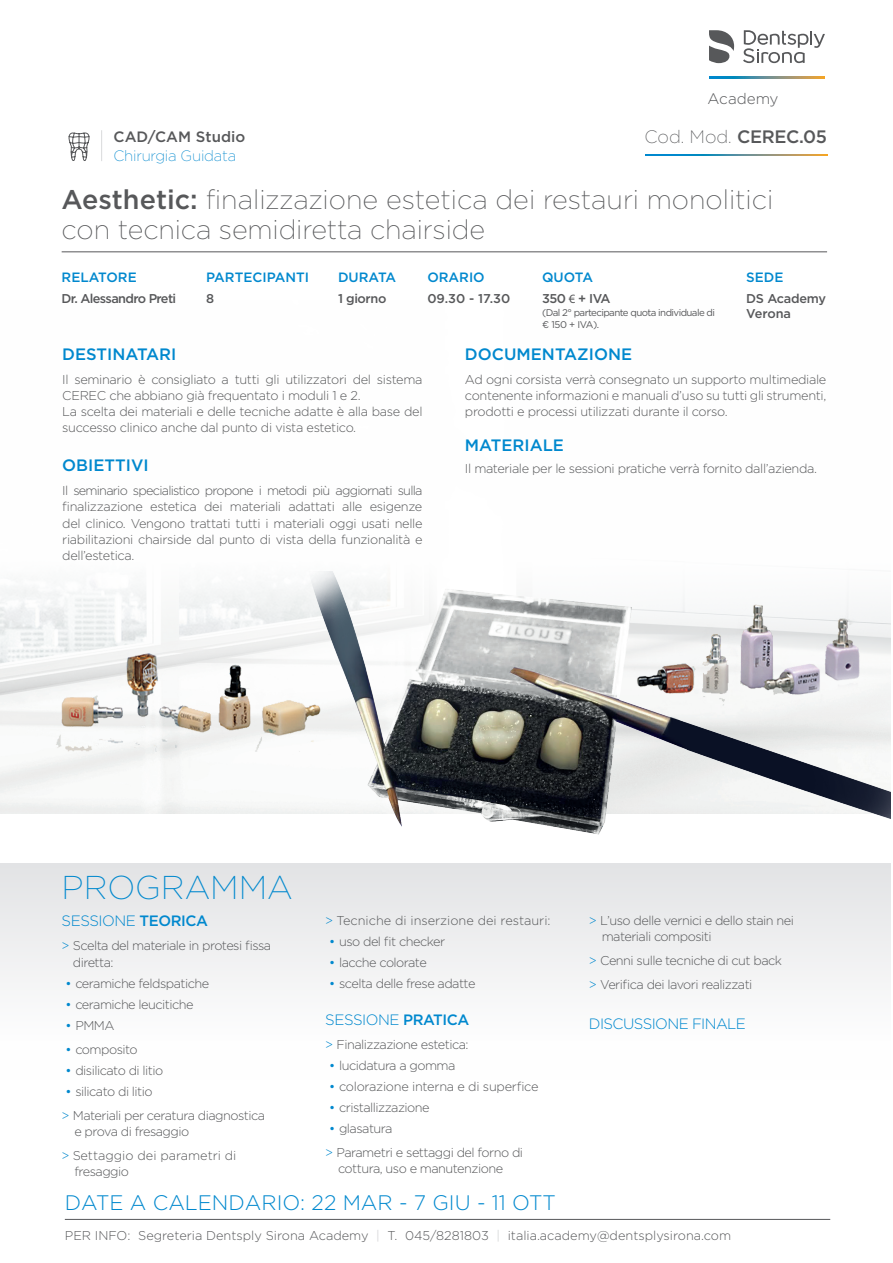
<style>
.page{position:relative;width:893px;height:1263px;background:#fff}
.page>*{position:absolute;margin:0;border:0;box-sizing:border-box;transform-origin:0 0}
.t1{font:200 33px "Gotham";color:#0088ce}
.t2{font:200 27px/30px "Gotham";color:#57585a}
.t3{font:300 21px "Gotham";color:#0088ce}
.t4{font:200 18px "Gotham";color:#57585a}
.t5{font:500 16.5px "Gotham";color:#0088ce}
.t6{font:300 15.15px "Gotham";color:#57585a}
.t7{font:300 15px "Gotham";letter-spacing:-.04em;color:#0088ce}
.t8{font:200 15px "Gotham";letter-spacing:-.015em;color:#0088ce}
.t9{font:500 15px "Gotham";letter-spacing:.005em;color:#57585a}
.t10{font:500 13.5px "Gotham";color:#0088ce}
.t11{font:300 12.75px/16.2px "Gotham";letter-spacing:-.04em;color:#57585a}
.t12{font:300 12.75px/16.2px "Gotham";color:#57585a}
.t13{font:500 12.75px "Gotham";letter-spacing:-.04em;color:#57585a}
.t14{font:300 12.75px "Gotham";letter-spacing:-.02em;color:#57585a}
.t15{font:500 12.75px/15.3px "Gotham";letter-spacing:-.02em;color:#57585a}
.t16{font:9.75px/12px "Gotham";letter-spacing:-.06em;color:#57585a}
.s1{font-weight:500}
.s2{font-family:"Myriad Pro";font-weight:400}
.s3{color:#0088ce}
.s4{font-weight:400;color:#0088ce}
.s5{color:#c9cacc}
</style>
<div class="page">
<svg style="left:645px;top:154px;width:182px;height:2px"></svg>
<hr style="left:101px;top:130px;width:1px;height:31px;background:#d9dadc">
<svg style="left:68px;top:132px;width:22px;height:29px"></svg>
<hr style="left:62px;top:252px;width:765px;height:1px;background:#57585a">
<div style="left:0;top:863px;width:891px;height:217px;background:linear-gradient(to bottom,#e3e3e5,#fff)"></div>
<img style="left:285px;top:572px;width:606px;height:263px">
<img style="left:15px;top:624px;width:307px;height:127px">
<img style="left:634px;top:591px;width:239px;height:116px">
<svg style="left:743px;top:30px;width:82px;height:33px"></svg>
<svg style="left:709px;top:30px;width:25px;height:33px"></svg>
<svg style="left:709px;top:77px;width:116px;height:2px"></svg>
<hr style="left:65px;top:1219px;width:765px;height:1px;background:#57585a">
<p class="t6" style="left:708px;top:89px;width:72px">Academy</p>
<p class="t9" style="left:114px;top:127px;width:133px">CAD/CAM Studio</p>
<p class="t4" style="left:645px;top:125px;width:184px">Cod. Mod. <span class="s1">CEREC.05</span></p>
<p class="t8" style="left:114px;top:146px;width:124px">Chirurgia Guidata</p>
<p class="t2" style="left:62px;top:184px;width:713px"><span class="s1">Aesthetic:</span> finalizzazione estetica dei restauri monolitici con tecnica semidiretta chairside</p>
<p class="t10" style="left:62px;top:269px;width:77px">RELATORE</p>
<p class="t10" style="left:206px;top:269px;width:104px">PARTECIPANTI</p>
<p class="t10" style="left:338px;top:269px;width:60px">DURATA</p>
<p class="t10" style="left:427px;top:269px;width:59px">ORARIO</p>
<p class="t10" style="left:542px;top:269px;width:52px">QUOTA</p>
<p class="t10" style="left:746px;top:269px;width:39px">SEDE</p>
<p class="t13" style="left:62px;top:290px;width:116px">Dr. Alessandro Preti</p>
<p class="t13" style="left:206px;top:290px;width:10px">8</p>
<p class="t13" style="left:338px;top:290px;width:50px">1 giorno</p>
<p class="t13" style="left:427px;top:290px;width:84px">09.30 - 17.30</p>
<p class="t13" style="left:542px;top:290px;width:70px">350 <span class="s2">€</span> + IVA</p>
<p class="t16" style="left:542px;top:307px;width:174px">(Dal 2° partecipante quota individuale di € 150 + IVA).</p>
<p class="t15" style="left:746px;top:291px;width:81px">DS Academy<br>Verona</p>
<p class="t5" style="left:62px;top:343px;width:116px">DESTINATARI</p>
<p class="t11" style="left:62px;top:371px;width:362px">Il seminario è consigliato a tutti gli utilizzatori del sistema<br>CEREC che abbiano già frequentato i moduli 1 e 2.</p>
<p class="t11" style="left:62px;top:403px;width:362px">La scelta dei materiali e delle tecniche adatte è alla base del successo clinico anche dal punto di vista estetico.</p>
<p class="t5" style="left:62px;top:455px;width:88px">OBIETTIVI</p>
<p class="t11" style="left:62px;top:482px;width:362px;text-align:justify">Il seminario specialistico propone i metodi più aggiornati sulla finalizzazione estetica dei materiali adattati alle esigenze del clinico. Vengono trattati tutti i materiali oggi usati nelle riabilitazioni chairside dal punto di vista della funzionalità e dell’estetica.</p>
<p class="t5" style="left:465px;top:343px;width:169px">DOCUMENTAZIONE</p>
<p class="t11" style="left:465px;top:371px;width:363px;text-align:justify">Ad ogni corsista verrà consegnato un supporto multimediale contenente informazioni e manuali d’uso su tutti gli strumenti, prodotti e processi utilizzati durante il corso.</p>
<p class="t5" style="left:465px;top:434px;width:101px">MATERIALE</p>
<p class="t11" style="left:465px;top:460px;width:353px">Il materiale per le sessioni pratiche verrà fornito dall’azienda.</p>
<p class="t1" style="left:62px;top:867px;width:233px">PROGRAMMA</p>
<p class="t7" style="left:62px;top:911px;width:148px">SESSIONE <span class="s1">TEORICA</span></p>
<p class="t11" style="left:73px;top:937px;width:200px;text-indent:-11px"><span class="s3">&gt;</span> Scelta del materiale in protesi fissa diretta:</p>
<p class="t11" style="left:65px;top:974px;width:145px"><span class="s4">•</span> ceramiche feldspatiche</p>
<p class="t11" style="left:65px;top:995px;width:130px"><span class="s4">•</span> ceramiche leucitiche</p>
<p class="t11" style="left:65px;top:1016px;width:51px"><span class="s4">•</span> PMMA</p>
<p class="t11" style="left:65px;top:1040px;width:74px"><span class="s4">•</span> composito</p>
<p class="t11" style="left:65px;top:1061px;width:99px"><span class="s4">•</span> disilicato di litio</p>
<p class="t11" style="left:65px;top:1082px;width:89px"><span class="s4">•</span> silicato di litio</p>
<p class="t11" style="left:74px;top:1106px;width:192px;text-indent:-13px"><span class="s3">&gt;</span> Materiali per ceratura diagnostica e prova di fresaggio</p>
<p class="t12" style="left:74px;top:1147px;width:164px;text-indent:-13px"><span class="s3">&gt;</span> Settaggio dei parametri di fresaggio</p>
<p class="t12" style="left:325px;top:911px;width:227px"><span class="s3">&gt;</span> Tecniche di inserzione dei restauri:</p>
<p class="t11" style="left:329px;top:932px;width:118px"><span class="s4">•</span> uso del fit checker</p>
<p class="t11" style="left:329px;top:953px;width:99px"><span class="s4">•</span> lacche colorate</p>
<p class="t11" style="left:329px;top:974px;width:148px"><span class="s4">•</span> scelta delle frese adatte</p>
<p class="t7" style="left:325px;top:1010px;width:145px">SESSIONE <span class="s1">PRATICA</span></p>
<p class="t11" style="left:325px;top:1036px;width:145px"><span class="s3">&gt;</span> Finalizzazione estetica:</p>
<p class="t11" style="left:329px;top:1057px;width:128px"><span class="s4">•</span> lucidatura a gomma</p>
<p class="t14" style="left:329px;top:1078px;width:211px"><span class="s4">•</span> colorazione interna e di superfice</p>
<p class="t11" style="left:329px;top:1099px;width:102px"><span class="s4">•</span> cristallizzazione</p>
<p class="t11" style="left:329px;top:1120px;width:65px"><span class="s4">•</span> glasatura</p>
<p class="t11" style="left:325px;top:1144px;width:199px;text-align:center"><span class="s3">&gt;</span> Parametri e settaggi del forno di cottura, uso e manutenzione</p>
<p class="t3" style="left:65px;top:1189px;width:492px">DATE A CALENDARIO: 22 MAR - 7 GIU - 11 OTT</p>
<p class="t11" style="left:602px;top:911px;width:194px;text-indent:-13px"><span class="s3">&gt;</span> L’uso delle vernici e dello stain nei materiali compositi</p>
<p class="t11" style="left:589px;top:952px;width:195px"><span class="s3">&gt;</span> Cenni sulle tecniche di cut back</p>
<p class="t11" style="left:589px;top:976px;width:165px"><span class="s3">&gt;</span> Verifica dei lavori realizzati</p>
<p class="t7" style="left:589px;top:1014px;width:159px">DISCUSSIONE FINALE</p>
<p class="t12" style="left:65px;top:1226px;width:668px">PER INFO: Segreteria Dentsply Sirona Academy <span class="s5">|</span> T. 045/8281803 <span class="s5">|</span> italia.academy@dentsplysirona.com</p>
</div>
